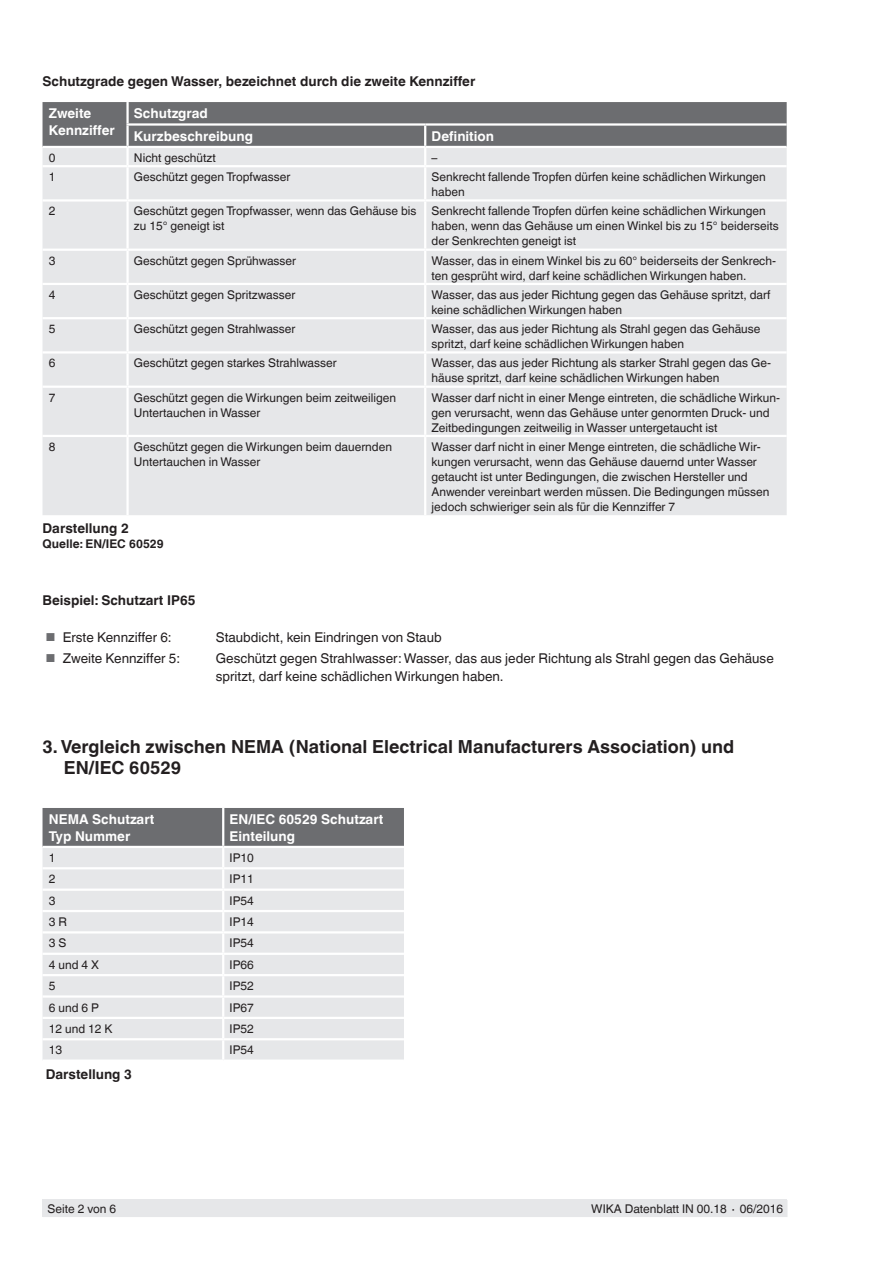
<style>
.page{position:relative;width:893px;height:1263px;background:#fff}
.page>*{position:absolute;margin:0;border:0;box-sizing:border-box;transform-origin:0 0}
.t1{font:700 18px/21px "Helvetica World";color:#231f20}
.t2{font:13.5px/18px "Helvetica World";color:#231f20}
.t3{font:700 13.5px/16.5px "Helvetica World";color:#fff}
.t4{font:700 13.5px "Helvetica World";color:#231f20}
.t5{font:12px/15px "Helvetica World";color:#231f20}
.t6{font:700 12px "Helvetica World";color:#231f20}
.s1{font-size:11.55px;color:#6c6d70}
</style>
<div class="page">
<div style="left:43px;top:1199px;width:744px;height:18px;background:#e6e7e9"></div>
<div style="left:43px;top:933px;width:361px;height:126px;background:#e6e7e9"></div>
<svg style="left:43px;top:808px;width:361px;height:123px;background:#c2c3c5"></svg>
<hr style="left:222px;top:933px;width:2px;height:20px;background:#fff">
<hr style="left:43px;top:953px;width:180px;height:2px;background:#fff">
<hr style="left:223px;top:953px;width:181px;height:2px;background:#fff">
<hr style="left:43px;top:974px;width:180px;height:2px;background:#fff">
<hr style="left:223px;top:974px;width:181px;height:2px;background:#fff">
<hr style="left:43px;top:995px;width:180px;height:3px;background:#fff">
<hr style="left:223px;top:995px;width:181px;height:3px;background:#fff">
<hr style="left:43px;top:1017px;width:180px;height:2px;background:#fff">
<hr style="left:223px;top:1017px;width:181px;height:2px;background:#fff">
<hr style="left:43px;top:1038px;width:180px;height:2px;background:#fff">
<hr style="left:223px;top:1038px;width:181px;height:2px;background:#fff">
<svg style="left:222px;top:955px;width:2px;height:104px"></svg>
<div style="left:43px;top:167px;width:744px;height:348px;background:#e6e7e9"></div>
<svg style="left:43px;top:102px;width:744px;height:63px;background:#939497"></svg>
<hr style="left:126px;top:167px;width:3px;height:32px;background:#fff">
<hr style="left:424px;top:167px;width:2px;height:32px;background:#fff">
<hr style="left:43px;top:199px;width:85px;height:3px;background:#fff">
<hr style="left:128px;top:199px;width:297px;height:3px;background:#fff">
<hr style="left:126px;top:202px;width:3px;height:47px;background:#fff">
<hr style="left:425px;top:199px;width:362px;height:3px;background:#fff">
<hr style="left:424px;top:202px;width:2px;height:47px;background:#fff">
<hr style="left:43px;top:249px;width:85px;height:2px;background:#fff">
<hr style="left:128px;top:249px;width:297px;height:2px;background:#fff">
<hr style="left:126px;top:251px;width:3px;height:32px;background:#fff">
<hr style="left:425px;top:249px;width:362px;height:2px;background:#fff">
<hr style="left:424px;top:251px;width:2px;height:32px;background:#fff">
<hr style="left:43px;top:283px;width:85px;height:2px;background:#fff">
<hr style="left:128px;top:283px;width:297px;height:2px;background:#fff">
<hr style="left:126px;top:285px;width:3px;height:32px;background:#fff">
<hr style="left:425px;top:283px;width:362px;height:2px;background:#fff">
<hr style="left:424px;top:285px;width:2px;height:32px;background:#fff">
<hr style="left:43px;top:317px;width:85px;height:2px;background:#fff">
<hr style="left:128px;top:317px;width:297px;height:2px;background:#fff">
<hr style="left:126px;top:319px;width:3px;height:32px;background:#fff">
<hr style="left:425px;top:317px;width:362px;height:2px;background:#fff">
<hr style="left:424px;top:319px;width:2px;height:32px;background:#fff">
<hr style="left:43px;top:351px;width:85px;height:3px;background:#fff">
<hr style="left:128px;top:351px;width:297px;height:3px;background:#fff">
<hr style="left:126px;top:354px;width:3px;height:32px;background:#fff">
<hr style="left:425px;top:351px;width:362px;height:3px;background:#fff">
<hr style="left:424px;top:354px;width:2px;height:32px;background:#fff">
<hr style="left:43px;top:386px;width:85px;height:2px;background:#fff">
<hr style="left:128px;top:386px;width:297px;height:2px;background:#fff">
<hr style="left:126px;top:388px;width:3px;height:47px;background:#fff">
<hr style="left:425px;top:386px;width:362px;height:2px;background:#fff">
<hr style="left:424px;top:388px;width:2px;height:47px;background:#fff">
<hr style="left:43px;top:435px;width:85px;height:2px;background:#fff">
<hr style="left:128px;top:435px;width:297px;height:2px;background:#fff">
<hr style="left:126px;top:437px;width:3px;height:78px;background:#fff">
<hr style="left:425px;top:435px;width:362px;height:2px;background:#fff">
<hr style="left:424px;top:437px;width:2px;height:78px;background:#fff">
<hr style="left:126px;top:102px;width:3px;height:21px;background:#fff">
<hr style="left:126px;top:126px;width:3px;height:20px;background:#fff">
<hr style="left:43px;top:146px;width:85px;height:2px;background:#fff">
<hr style="left:128px;top:146px;width:297px;height:2px;background:#fff">
<hr style="left:425px;top:146px;width:362px;height:2px;background:#fff">
<p class="t4" style="left:43px;top:74px;width:434px">Schutzgrade gegen Wasser, bezeichnet durch die zweite Kennziffer</p>
<p class="t3" style="left:49px;top:105px;width:67px">Zweite<br>Kennziffer</p>
<p class="t3" style="left:134px;top:102px;width:121px;line-height:22.5px">Schutzgrad<br>Kurzbeschreibung</p>
<p class="t3" style="left:432px;top:128px;width:64px">Definition</p>
<p class="t5" style="left:49px;top:150px;width:8px">0</p>
<p class="t5" style="left:134px;top:150px;width:83px">Nicht geschützt</p>
<p class="t5" style="left:432px;top:150px;width:7px">–</p>
<p class="t5" style="left:49px;top:170px;width:8px">1</p>
<p class="t5" style="left:134px;top:170px;width:158px">Geschützt gegen Tropfwasser</p>
<p class="t5" style="left:432px;top:170px;width:336px">Senkrecht fallende Tropfen dürfen keine schädlichen Wirkungen haben</p>
<p class="t5" style="left:49px;top:204px;width:8px">2</p>
<p class="t5" style="left:134px;top:204px;width:284px">Geschützt gegen Tropfwasser, wenn das Gehäuse bis zu 15° geneigt ist</p>
<p class="t5" style="left:432px;top:204px;width:349px">Senkrecht fallende Tropfen dürfen keine schädlichen Wirkungen haben, wenn das Gehäuse um einen Winkel bis zu 15° beiderseits der Senkrechten geneigt ist</p>
<p class="t5" style="left:49px;top:253px;width:8px">3</p>
<p class="t5" style="left:134px;top:253px;width:164px">Geschützt gegen Sprühwasser</p>
<p class="t5" style="left:432px;top:253px;width:346px">Wasser, das in einem Winkel bis zu 60° beiderseits der Senkrech&shy;ten gesprüht wird, darf keine schädlichen Wirkungen haben.</p>
<p class="t5" style="left:49px;top:287px;width:8px">4</p>
<p class="t5" style="left:134px;top:287px;width:163px">Geschützt gegen Spritzwasser</p>
<p class="t5" style="left:432px;top:287px;width:340px">Wasser, das aus jeder Richtung gegen das Gehäuse spritzt, darf keine schädlichen Wirkungen haben</p>
<p class="t5" style="left:49px;top:322px;width:8px">5</p>
<p class="t5" style="left:134px;top:322px;width:163px">Geschützt gegen Strahlwasser</p>
<p class="t5" style="left:432px;top:322px;width:330px">Wasser, das aus jeder Richtung als Strahl gegen das Gehäuse spritzt, darf keine schädlichen Wirkungen haben</p>
<p class="t5" style="left:49px;top:356px;width:8px">6</p>
<p class="t5" style="left:134px;top:356px;width:204px">Geschützt gegen starkes Strahlwasser</p>
<p class="t5" style="left:432px;top:356px;width:341px">Wasser, das aus jeder Richtung als starker Strahl gegen das Ge&shy;häuse spritzt, darf keine schädlichen Wirkungen haben</p>
<p class="t5" style="left:49px;top:390px;width:8px">7</p>
<p class="t5" style="left:134px;top:390px;width:264px">Geschützt gegen die Wirkungen beim zeitweiligen<br>Untertauchen in Wasser</p>
<p class="t5" style="left:432px;top:390px;width:350px">Wasser darf nicht in einer Menge eintreten, die schädliche Wirkun&shy;gen verursacht, wenn das Gehäuse unter genormten Druck- und<br>Zeitbedingungen zeitweilig in Wasser untergetaucht ist</p>
<p class="t5" style="left:49px;top:439px;width:8px">8</p>
<p class="t5" style="left:134px;top:439px;width:260px">Geschützt gegen die Wirkungen beim dauernden<br>Untertauchen in Wasser</p>
<p class="t5" style="left:432px;top:439px;width:339px">Wasser darf nicht in einer Menge eintreten, die schädliche Wir&shy;kungen verursacht, wenn das Gehäuse dauernd unter Wasser getaucht ist unter Bedingungen, die zwischen Hersteller und Anwender vereinbart werden müssen. Die Bedingungen müssen jedoch schwieriger sein als für die Kennziffer 7</p>
<p class="t4" style="left:43px;top:521px;width:88px">Darstellung 2</p>
<p class="t6" style="left:43px;top:537px;width:123px">Quelle: EN/IEC 60529</p>
<p class="t4" style="left:43px;top:592px;width:155px">Beispiel: Schutzart IP65</p>
<p class="t2" style="left:46px;top:628px;width:127px"><span class="s1">■</span> Erste Kennziffer 6:</p>
<p class="t2" style="left:216px;top:628px;width:227px">Staubdicht, kein Eindringen von Staub</p>
<p class="t2" style="left:46px;top:649px;width:136px"><span class="s1">■</span> Zweite Kennziffer 5:</p>
<p class="t2" style="left:216px;top:649px;width:559px">Geschützt gegen Strahlwasser: Wasser, das aus jeder Richtung als Strahl gegen das Gehäuse spritzt, darf keine schädlichen Wirkungen haben.</p>
<h1 class="t1" style="left:64px;top:737px;width:672px;text-indent:-21px">3. Vergleich zwischen NEMA (National Electrical Manufacturers Association) und<br>EN/IEC 60529</h1>
<p class="t3" style="left:49px;top:811px;width:107px">NEMA Schutzart<br>Typ Nummer</p>
<p class="t3" style="left:230px;top:811px;width:155px">EN/IEC 60529 Schutzart<br>Einteilung</p>
<p class="t5" style="left:49px;top:850px;width:8px">1</p>
<p class="t5" style="left:230px;top:850px;width:26px">IP10</p>
<p class="t5" style="left:49px;top:872px;width:8px">2</p>
<p class="t5" style="left:230px;top:872px;width:26px">IP11</p>
<p class="t5" style="left:49px;top:893px;width:8px">3</p>
<p class="t5" style="left:230px;top:893px;width:26px">IP54</p>
<p class="t5" style="left:49px;top:914px;width:20px">3 R</p>
<p class="t5" style="left:230px;top:914px;width:26px">IP14</p>
<p class="t5" style="left:49px;top:936px;width:19px">3 S</p>
<p class="t5" style="left:230px;top:936px;width:26px">IP54</p>
<p class="t5" style="left:49px;top:957px;width:52px">4 und 4 X</p>
<p class="t5" style="left:230px;top:957px;width:26px">IP66</p>
<p class="t5" style="left:49px;top:978px;width:8px">5</p>
<p class="t5" style="left:230px;top:978px;width:26px">IP52</p>
<p class="t5" style="left:49px;top:1000px;width:51px">6 und 6 P</p>
<p class="t5" style="left:230px;top:1000px;width:26px">IP67</p>
<p class="t5" style="left:49px;top:1021px;width:65px">12 und 12 K</p>
<p class="t5" style="left:230px;top:1021px;width:26px">IP52</p>
<p class="t5" style="left:49px;top:1043px;width:15px">13</p>
<p class="t5" style="left:230px;top:1043px;width:26px">IP54</p>
<p class="t4" style="left:46px;top:1066px;width:88px">Darstellung 3</p>
<p class="t5" style="left:48px;top:1201px;width:70px">Seite 2 von 6</p>
<p class="t5" style="left:591px;top:1201px;width:194px">WIKA Datenblatt IN 00.18 ∙ 06/2016</p>
</div>
